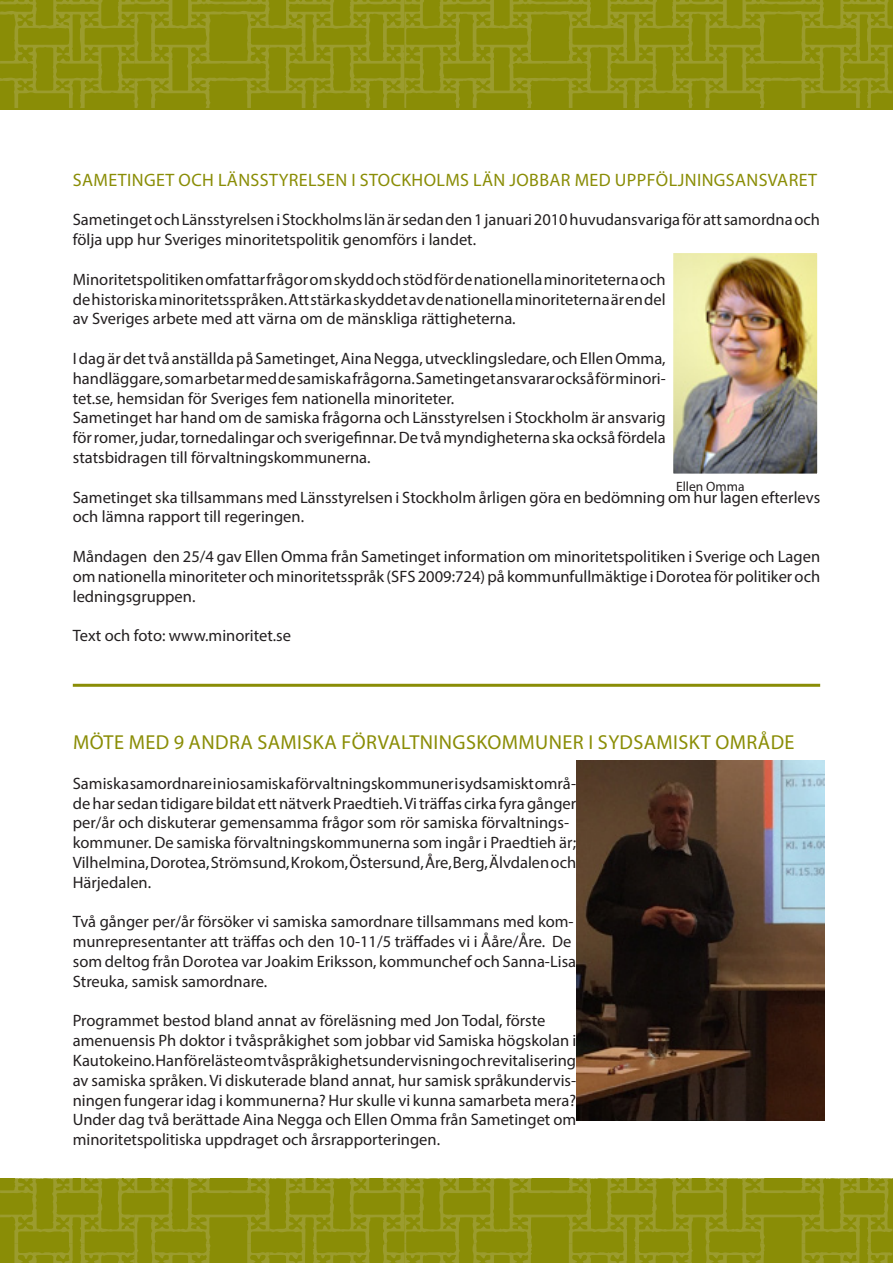
<style>
.page{position:relative;width:893px;height:1263px;background:#fff}
.page>*{position:absolute;margin:0;border:0;box-sizing:border-box;transform-origin:0 0}
.t1{font:20.25px "Myriad Pro";letter-spacing:.02em;color:#8a8d06}
.t2{font:18px "Myriad Pro";letter-spacing:.02em;color:#8a8d06}
.t3{font:16.5px/19.8px "Myriad Pro";color:#231f20}
.t4{font:13.5px "Myriad Pro";color:#231f20}
</style>
<div class="page">
<img style="left:675px;top:255px;width:141px;height:217px">
<div style="left:666px;top:246px;width:159px;height:235px;border:8px solid #fff"></div>
<svg style="left:0;top:0;width:404px;height:108px;background:#8e9110"></svg>
<svg style="left:404px;top:0;width:488px;height:108px;background:#8e9110"></svg>
<svg style="left:0;top:1178px;width:892px;height:85px;background:#8e9110"></svg>
<hr style="left:73px;top:684px;width:747px;height:3px;background:#8a8d06">
<img style="left:576px;top:760px;width:249px;height:360px">
<p class="t2" style="left:73px;top:169px;width:746px">SAMETINGET OCH LÄNSSTYRELSEN I STOCKHOLMS LÄN JOBBAR MED UPPFÖLJNINGSANSVARET</p>
<p class="t3" style="left:73px;top:210px;width:749px">Sametinget och Länsstyrelsen i Stockholms län är sedan den 1 januari 2010 huvudansvariga för att samordna och följa upp hur Sveriges minoritetspolitik genomförs i landet.</p>
<p class="t3" style="left:73px;top:269px;width:594px;text-align:justify">Minoritetspolitiken omfattar frågor om skydd och stöd för de nationella minoriteterna och de historiska minoritetsspråken. Att stärka skyddet av de nationella minoriteterna är en del av Sveriges arbete med att värna om de mänskliga rättigheterna.</p>
<p class="t3" style="left:73px;top:348px;width:594px;text-align:justify">I dag är det två anställda på Sametinget, Aina Negga, utvecklingsledare, och Ellen Omma, handläggare, som arbetar med de samiska frågorna. Sametinget ansvarar också för minori&shy;tet.se, hemsidan för Sveriges fem nationella minoriteter.</p>
<p class="t3" style="left:73px;top:408px;width:594px;text-align:justify">Sametinget har hand om de samiska frågorna och Länsstyrelsen i Stockholm är ansvarig för romer, judar, tornedalingar och sverigefinnar. De två myndigheterna ska också fördela statsbidragen till förvaltningskommunerna.</p>
<p class="t3" style="left:73px;top:487px;width:749px">Sametinget ska tillsammans med Länsstyrelsen i Stockholm årligen göra en bedömning om hur lagen efterlevs och lämna rapport till regeringen.</p>
<p class="t3" style="left:73px;top:546px;width:749px;text-align:justify">Måndagen den 25/4 gav Ellen Omma från Sametinget information om minoritetspolitiken i Sverige och Lagen om nationella minoriteter och minoritetsspråk (SFS 2009:724) på kommunfullmäktige i Dorotea för politiker och ledningsgruppen.</p>
<p class="t3" style="left:73px;top:625px;width:220px">Text och foto: www.minoritet.se</p>
<p class="t4" style="left:676px;top:478px;width:70px">Ellen Omma</p>
<p class="t1" style="left:73px;top:730px;width:723px">MÖTE MED 9 ANDRA SAMISKA FÖRVALTNINGSKOMMUNER I SYDSAMISKT OMRÅDE</p>
<p class="t3" style="left:73px;top:773px;width:505px">Samiska samordnare i nio samiska förvaltningskommuner i sydsamiskt områ&shy;de har sedan tidigare bildat ett nätverk Praedtieh. Vi träffas cirka fyra gånger per/år och diskuterar gemensamma frågor som rör samiska förvaltnings&shy;kommuner. De samiska förvaltningskommunerna som ingår i Praedtieh är; Vilhelmina, Dorotea, Strömsund, Krokom, Östersund, Åre, Berg, Älvdalen och Härjedalen.</p>
<p class="t3" style="left:73px;top:912px;width:505px">Två gånger per/år försöker vi samiska samordnare tillsammans med kom&shy;munrepresentanter att träffas och den 10-11/5 träffades vi i Ååre/Åre. De som deltog från Dorotea var Joakim Eriksson, kommunchef och Sanna-Lisa Streuka, samisk samordnare.</p>
<p class="t3" style="left:73px;top:1011px;width:505px">Programmet bestod bland annat av föreläsning med Jon Todal, förste amenuensis Ph doktor i tvåspråkighet som jobbar vid Samiska högskolan i Kautokeino. Han föreläste om tvåspråkighetsundervisning och revitalisering av samiska språken. Vi diskuterade bland annat, hur samisk språkundervis&shy;ningen fungerar idag i kommunerna? Hur skulle vi kunna samarbeta mera?<br>Under dag två berättade Aina Negga och Ellen Omma från Sametinget om minoritetspolitiska uppdraget och årsrapporteringen.</p>
</div>
